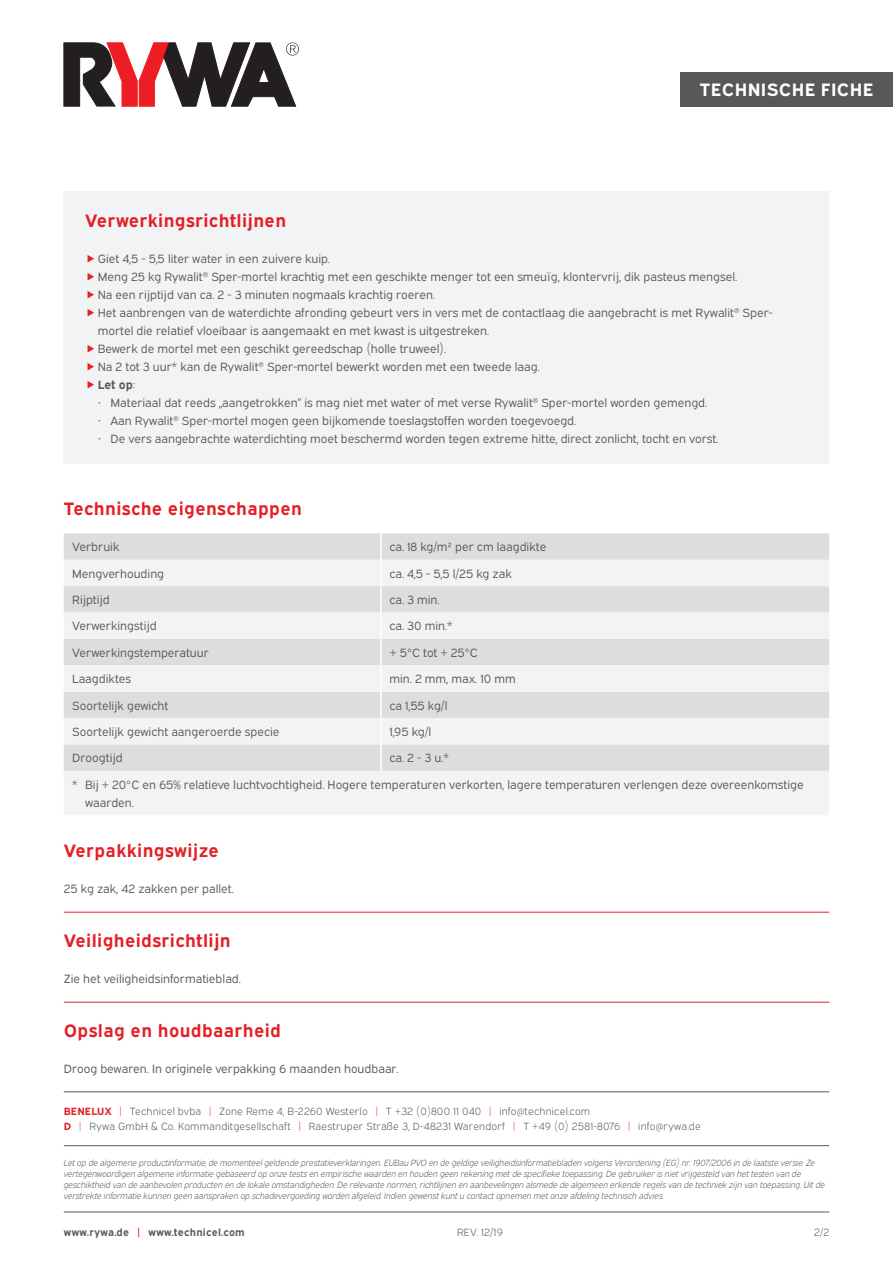
<style>
.page{position:relative;width:893px;height:1263px;background:#fff}
.page>*{position:absolute;margin:0;border:0;box-sizing:border-box;transform-origin:0 0}
.t1{font:700 18px "Expressway Rg";letter-spacing:.02em;color:#e41f25}
.t2{font:700 18px "Expressway Rg";letter-spacing:.02em;color:#fff}
.t3{font:12px/18px "Expressway Bk";color:#57585a}
.t4{font:700 12px "Expressway Rg";color:#57585a}
.t5{font:10.5px/15px "Expressway Lt";letter-spacing:.02em;color:#57585a}
.t6{font:700 10.5px "Expressway Rg";letter-spacing:.02em;color:#57585a}
.t7{font:italic 9px/10.8px "Expressway Lt";color:#57585a}
.s1{font-family:"Expressway Bk";font-weight:400}
.s2{font-family:"Expressway Rg";font-weight:700;color:#e41f25}
.s3{color:#e41f25}
</style>
<div class="page">
<hr style="left:64px;top:1145px;width:765px;height:1px;background:#57585a">
<hr style="left:64px;top:1212px;width:765px;height:1px;background:#57585a">
<hr style="left:64px;top:1091px;width:765px;height:1px;background:#57585a">
<svg style="left:64px;top:43px;width:235px;height:63px"></svg>
<div style="left:680px;top:72px;width:213px;height:34px;background:#57585a"></div>
<div style="left:64px;top:191px;width:765px;height:273px;background:#f2f3f4"></div>
<svg style="left:64px;top:533px;width:765px;height:27px;background:#dcdddf"></svg>
<svg style="left:64px;top:560px;width:765px;height:255px;fill:#f2f3f4"></svg>
<hr style="left:380px;top:533px;width:2px;height:27px;background:#fff">
<hr style="left:380px;top:560px;width:2px;height:26px;background:#fff">
<hr style="left:380px;top:586px;width:2px;height:26px;background:#fff">
<hr style="left:380px;top:612px;width:2px;height:27px;background:#fff">
<hr style="left:380px;top:639px;width:2px;height:26px;background:#fff">
<hr style="left:380px;top:665px;width:2px;height:27px;background:#fff">
<hr style="left:380px;top:692px;width:2px;height:26px;background:#fff">
<hr style="left:380px;top:718px;width:2px;height:26px;background:#fff">
<hr style="left:380px;top:744px;width:2px;height:27px;background:#fff">
<hr style="left:64px;top:912px;width:765px;height:1px;background:#e41f25">
<hr style="left:64px;top:1002px;width:765px;height:1px;background:#e41f25">
<h1 class="t2" style="left:700px;top:76px;width:175px">TECHNISCHE FICHE</h1>
<h1 class="t1" style="left:85px;top:206px;width:203px">Verwerkingsrichtlijnen</h1>
<p class="t3" style="left:98px;top:248px;width:676px">Giet 4,5 - 5,5 liter water in een zuivere kuip.<br>Meng 25 kg Rywalit<sup>®</sup> Sper-mortel krachtig met een geschikte menger tot een smeuïg, klontervrij, dik pasteus mengsel.<br>Na een rijptijd van ca. 2 - 3 minuten nogmaals krachtig roeren.<br>Het aanbrengen van de waterdichte afronding gebeurt vers in vers met de contactlaag die aangebracht is met Rywalit<sup>®</sup> Sper&shy;mortel die relatief vloeibaar is aangemaakt en met kwast is uitgestreken.<br>Bewerk de mortel met een geschikt gereedschap (holle truweel).<br>Na 2 tot 3 uur* kan de Rywalit<sup>®</sup> Sper-mortel bewerkt worden met een tweede laag.</p>
<p class="t4" style="left:98px;top:375px;width:39px">Let op<span class="s1">:</span></p>
<p class="t3" style="left:98px;top:392px;width:611px">• Materiaal dat reeds „aangetrokken“ is mag niet met water of met verse Rywalit<sup>®</sup> Sper-mortel worden gemengd.</p>
<p class="t3" style="left:98px;top:410px;width:480px">• Aan Rywalit<sup>®</sup> Sper-mortel mogen geen bijkomende toeslagstoffen worden toegevoegd.</p>
<p class="t3" style="left:98px;top:428px;width:622px">• De vers aangebrachte waterdichting moet beschermd worden tegen extreme hitte, direct zonlicht, tocht en vorst.</p>
<h1 class="t1" style="left:64px;top:495px;width:240px">Technische eigenschappen</h1>
<p class="t3" style="left:72px;top:537px;width:49px">Verbruik</p>
<p class="t3" style="left:389px;top:537px;width:158px">ca. 18 kg/m² per cm laagdikte</p>
<p class="t3" style="left:72px;top:563px;width:93px">Mengverhouding</p>
<p class="t3" style="left:389px;top:563px;width:124px">ca. 4,5 - 5,5 l/25 kg zak</p>
<p class="t3" style="left:72px;top:590px;width:39px">Rijptijd</p>
<p class="t3" style="left:389px;top:590px;width:52px">ca. 3 min.</p>
<p class="t3" style="left:72px;top:616px;width:86px">Verwerkingstijd</p>
<p class="t3" style="left:389px;top:616px;width:65px">ca. 30 min.*</p>
<p class="t3" style="left:72px;top:642px;width:138px">Verwerkingstemperatuur</p>
<p class="t3" style="left:389px;top:642px;width:90px">+ 5°C tot + 25°C</p>
<p class="t3" style="left:72px;top:669px;width:60px">Laagdiktes</p>
<p class="t3" style="left:389px;top:669px;width:128px">min. 2 mm, max. 10 mm</p>
<p class="t3" style="left:72px;top:695px;width:97px">Soortelijk gewicht</p>
<p class="t3" style="left:389px;top:695px;width:60px">ca 1,55 kg/l</p>
<p class="t3" style="left:72px;top:721px;width:209px">Soortelijk gewicht aangeroerde specie</p>
<p class="t3" style="left:389px;top:721px;width:43px">1,95 kg/l</p>
<p class="t3" style="left:72px;top:748px;width:52px">Droogtijd</p>
<p class="t3" style="left:72px;top:744px;width:733px;line-height:26.4px;text-indent:317px">ca. 2 - 3 u.*<br>* Bij + 20°C en 65% relatieve luchtvochtigheid. Hogere temperaturen verkorten, lagere temperaturen verlengen deze overeenkomstige</p>
<p class="t3" style="left:85px;top:792px;width:50px">waarden.</p>
<h1 class="t1" style="left:64px;top:837px;width:157px">Verpakkingswijze</h1>
<p class="t3" style="left:64px;top:879px;width:171px">25 kg zak, 42 zakken per pallet.</p>
<h1 class="t1" style="left:64px;top:927px;width:168px">Veiligheidsrichtlijn</h1>
<p class="t3" style="left:64px;top:969px;width:179px">Zie het veiligheidsinformatieblad.</p>
<h1 class="t1" style="left:64px;top:1017px;width:219px">Opslag en houdbaarheid</h1>
<p class="t3" style="left:64px;top:1059px;width:336px">Droog bewaren. In originele verpakking 6 maanden houdbaar.</p>
<p class="t5" style="left:64px;top:1103px;width:638px"><span class="s2">BENELUX</span> <span class="s3">|</span> Technicel bvba <span class="s3">|</span> Zone Reme 4, B-2260 Westerlo <span class="s3">|</span> T +32 (0)800 11 040 <span class="s3">|</span> info@technicel.com<br><span class="s2">D</span> <span class="s3">|</span> Rywa GmbH &amp; Co. Kommanditgesellschaft <span class="s3">|</span> Raestruper Straße 3, D-48231 Warendorf <span class="s3">|</span> T +49 (0) 2581-8076 <span class="s3">|</span> info@rywa.de</p>
<p class="t7" style="left:64px;top:1157px;width:763px">Let op de algemene productinformatie, de momenteel geldende prestatieverklaringen. EUBau PVO en de geldige veiligheidsinformatiebladen volgens Verordening (EG) nr. 1907/2006 in de laatste versie. Ze vertegenwoordigen algemene informatie gebaseerd op onze tests en empirische waarden en houden geen rekening met de specifieke toepassing. De gebruiker is niet vrijgesteld van het testen van de geschiktheid van de aanbevolen producten en de lokale omstandigheden. De relevante normen, richtlijnen en aanbevelingen alsmede de algemeen erkende regels van de techniek zijn van toepassing. Uit de verstrekte informatie kunnen geen aanspraken op schadevergoeding worden afgeleid. Indien gewenst kunt u contact opnemen met onze afdeling technisch advies.</p>
<p class="t6" style="left:64px;top:1223px;width:183px">www.rywa.de <span class="s3">|</span> www.technicel.com</p>
<p class="t5" style="left:457px;top:1223px;width:47px">REV. 12/19</p>
<p class="t5" style="left:814px;top:1223px;width:16px">2/2</p>
</div>
